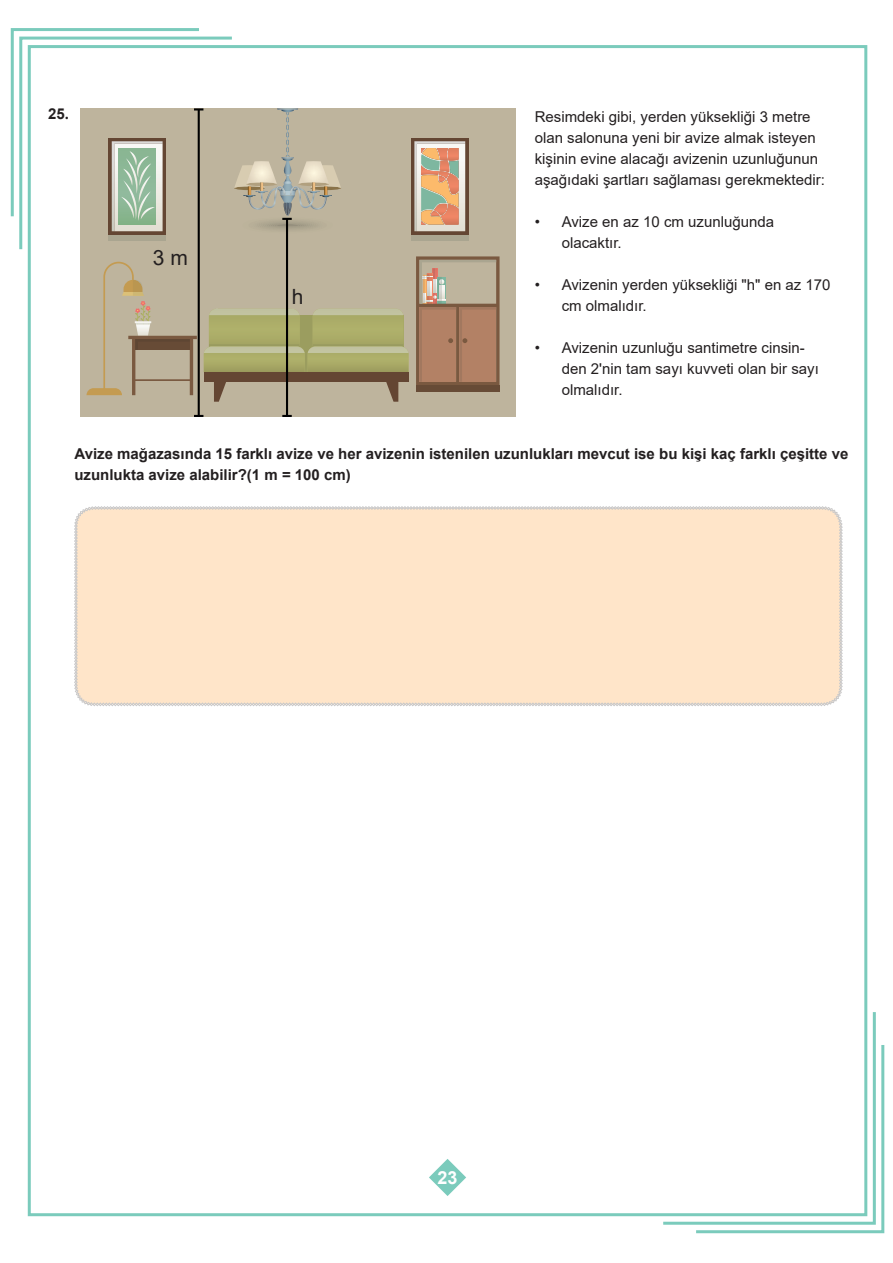
<style>
.page{position:relative;width:893px;height:1263px;background:#fff}
.page>*{position:absolute;margin:0;border:0;box-sizing:border-box;transform-origin:0 0}
.t1{font:21px "Arial";color:#231f20}
.t2{font:700 18px "Arial";color:#fff}
.t3{font:15px/21px "Arial";color:#231f20}
.t4{font:700 15px/21px "Arial";color:#231f20}
.s1{font-family:"Minion Pro";font-size:16.5px}
</style>
<div class="page">
<svg style="left:19px;top:36px;width:216px;height:216px"></svg>
<svg style="left:660px;top:1009px;width:216px;height:216px"></svg>
<svg style="left:693px;top:1042px;width:192px;height:192px"></svg>
<svg style="left:429px;top:1159px;width:37px;height:37px"></svg>
<div style="left:80px;top:108px;width:436px;height:309px;background:#beb49d"></div>
<svg style="left:204px;top:309px;width:204px;height:63px"></svg>
<div style="left:204px;top:372px;width:204px;height:9px;background:#644633"></div>
<svg style="left:214px;top:381px;width:12px;height:21px"></svg>
<svg style="left:386px;top:381px;width:12px;height:21px"></svg>
<svg style="left:416px;top:256px;width:84px;height:129px"></svg>
<div style="left:416px;top:385px;width:84px;height:7px;background:#674b36"></div>
<svg style="left:87px;top:262px;width:110px;height:133px"></svg>
<div style="left:411px;top:138px;width:58px;height:97px;background:#644633"></div>
<svg style="left:411px;top:141px;width:58px;height:100px;background:#c4a88d"></svg>
<hr style="left:198px;top:109px;width:2px;height:307px;background:#000">
<svg style="left:10px;top:28px;width:193px;height:213px"></svg>
<svg style="left:194px;top:415px;width:9px;height:2px"></svg>
<hr style="left:286px;top:219px;width:2px;height:197px;background:#000">
<svg style="left:234px;top:108px;width:107px;height:127px"></svg>
<svg style="left:282px;top:415px;width:10px;height:2px"></svg>
<div style="left:74px;top:506px;width:768px;height:200px;background:#ffe5c9"></div>
<p class="t4" style="left:48px;top:103px;width:22px">25<span class="s1">.</span></p>
<p class="t3" style="left:535px;top:106px;width:292px">Resimdeki gibi, yerden yüksekliği 3 metre olan salonuna yeni bir avize almak isteyen kişinin evine alacağı avizenin uzunluğunun aşağıdaki şartları sağlaması gerekmektedir:</p>
<p class="t3" style="left:562px;top:211px;width:214px;text-indent:-27px">• Avize en az 10 cm uzunluğunda olacaktır.</p>
<p class="t3" style="left:562px;top:274px;width:270px;text-indent:-27px">• Avizenin yerden yüksekliği "h" en az 170 cm olmalıdır.</p>
<p class="t3" style="left:562px;top:337px;width:259px;text-indent:-27px">• Avizenin uzunluğu santimetre cinsin&shy;den 2'nin tam sayı kuvveti olan bir sayı olmalıdır.</p>
<p class="t1" style="left:153px;top:243px;width:37px">3 m</p>
<p class="t1" style="left:292px;top:283px;width:13px">h</p>
<p class="t4" style="left:74px;top:443px;width:775px">Avize mağazasında 15 farklı avize ve her avizenin istenilen uzunlukları mevcut ise bu kişi kaç farklı çeşitte ve uzunlukta avize alabilir?(1 m = 100 cm)</p>
<p class="t2" style="left:438px;top:1165px;width:22px">23</p>
</div>
